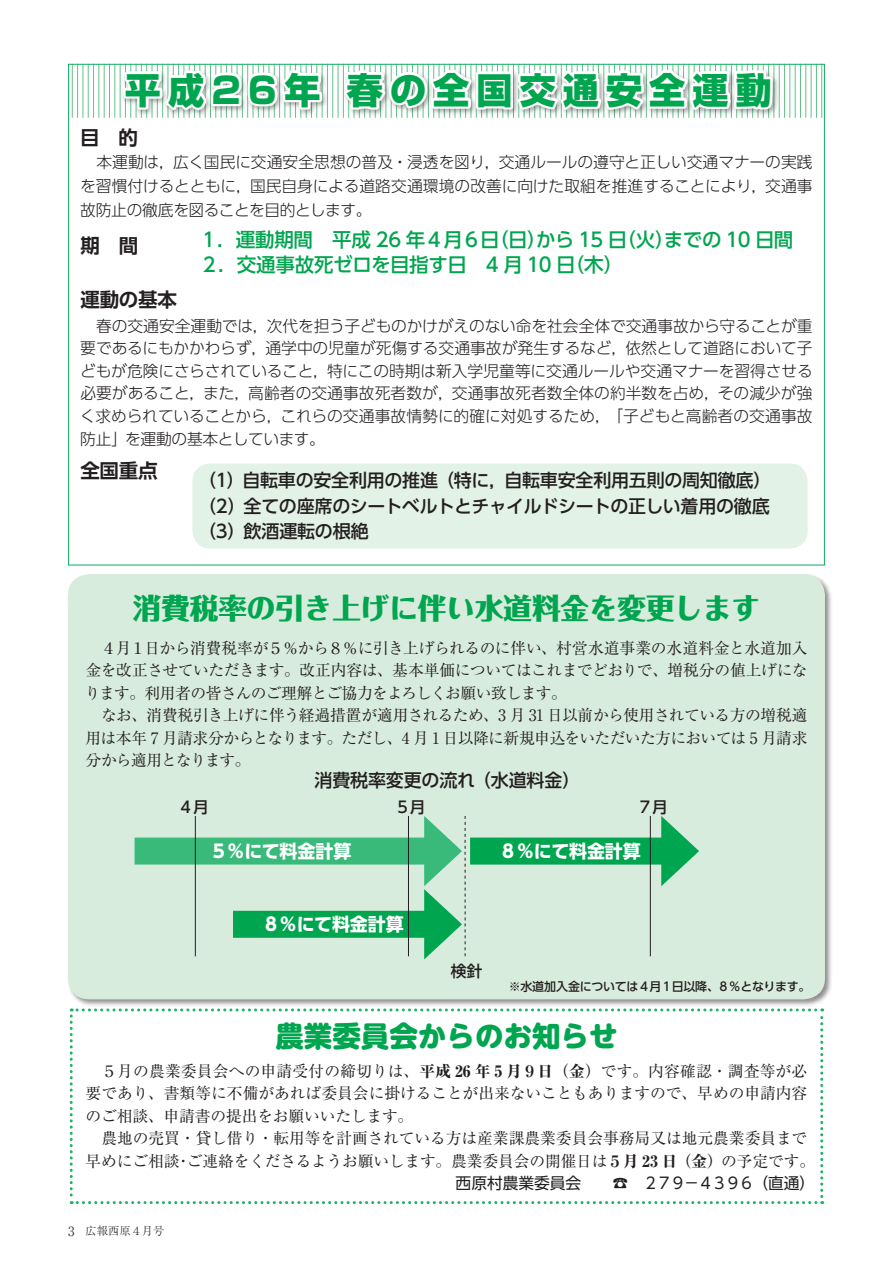
<style>
.page{position:relative;width:893px;height:1263px;background:#fff}
.page>*{position:absolute;margin:0;border:0;box-sizing:border-box;transform-origin:0 0}
.t1{font:800 36px "Shin Go Pr 5";letter-spacing:.2em;color:#00a54f}
.t2{font:800 28.5px "Folk Pro";color:#00a54f}
.t3{font:800 28.5px "UD Shin M Go Pro";color:#00a54f}
.t4{font:500 19.5px/25.5px "UD Shin Go Pro";letter-spacing:-.02em;color:#00a54f}
.t5{font:700 19.5px "UD Shin Go Pro De";letter-spacing:-.01em;color:#231f20}
.t6{font:500 18px/25.5px "UD Shin Go Pro";letter-spacing:-.015em;color:#231f20;text-align:justify}
.t7{font:700 18px "UD Shin Go Pro";letter-spacing:-.005em;color:#fff}
.t8{font:300 15.75px/22.5px "UD Shin Go Pro";letter-spacing:-.01em;color:#231f20;text-align:justify}
.t9{font:15.75px/22.5px "Ryumin Pr 6";letter-spacing:-.03em;color:#231f20}
.t10{font:15.75px "Ryumin Pr 6";letter-spacing:-.01em;color:#231f20}
.t11{font:15.75px "Ryumin Pr 6";letter-spacing:.01em;color:#231f20}
.t12{font:15.75px "UD Shin Go Pro";letter-spacing:-.005em;color:#231f20}
.t13{font:500 15.75px "UD Shin Go Pro";letter-spacing:-.04em;color:#231f20}
.t14{font:500 12px "UD Shin Go Pro";letter-spacing:-.025em;color:#231f20}
.t15{font:300 11.25px "Ryumin Pr 6";color:#231f20}
.s1{font-weight:800}
.s2{font-size:12.75px}
</style>
<div class="page">
<hr style="left:72px;top:64px;width:1px;height:54px;background:#65c18b">
<hr style="left:77px;top:64px;width:1px;height:54px;background:#65c18b">
<hr style="left:83px;top:64px;width:1px;height:54px;background:#65c18b">
<hr style="left:88px;top:64px;width:1px;height:54px;background:#65c18b">
<hr style="left:93px;top:64px;width:1px;height:54px;background:#65c18b">
<hr style="left:98px;top:64px;width:1px;height:54px;background:#65c18b">
<hr style="left:104px;top:64px;width:1px;height:54px;background:#65c18b">
<hr style="left:109px;top:64px;width:1px;height:54px;background:#65c18b">
<hr style="left:114px;top:64px;width:1px;height:54px;background:#65c18b">
<hr style="left:120px;top:64px;width:1px;height:54px;background:#65c18b">
<hr style="left:125px;top:64px;width:1px;height:54px;background:#65c18b">
<hr style="left:130px;top:64px;width:1px;height:54px;background:#65c18b">
<hr style="left:136px;top:64px;width:1px;height:54px;background:#65c18b">
<hr style="left:141px;top:64px;width:1px;height:54px;background:#65c18b">
<hr style="left:146px;top:64px;width:1px;height:54px;background:#65c18b">
<hr style="left:152px;top:64px;width:1px;height:54px;background:#65c18b">
<hr style="left:157px;top:64px;width:1px;height:54px;background:#65c18b">
<hr style="left:162px;top:64px;width:1px;height:54px;background:#65c18b">
<hr style="left:168px;top:64px;width:1px;height:54px;background:#65c18b">
<hr style="left:173px;top:64px;width:1px;height:54px;background:#65c18b">
<hr style="left:178px;top:64px;width:1px;height:54px;background:#65c18b">
<hr style="left:184px;top:64px;width:1px;height:54px;background:#65c18b">
<hr style="left:189px;top:64px;width:1px;height:54px;background:#65c18b">
<hr style="left:194px;top:64px;width:1px;height:54px;background:#65c18b">
<hr style="left:199px;top:64px;width:1px;height:54px;background:#65c18b">
<hr style="left:205px;top:64px;width:1px;height:54px;background:#65c18b">
<hr style="left:210px;top:64px;width:1px;height:54px;background:#65c18b">
<hr style="left:215px;top:64px;width:1px;height:54px;background:#65c18b">
<hr style="left:221px;top:64px;width:1px;height:54px;background:#65c18b">
<hr style="left:226px;top:64px;width:1px;height:54px;background:#65c18b">
<hr style="left:231px;top:64px;width:1px;height:54px;background:#65c18b">
<hr style="left:237px;top:64px;width:1px;height:54px;background:#65c18b">
<hr style="left:242px;top:64px;width:1px;height:54px;background:#65c18b">
<hr style="left:247px;top:64px;width:1px;height:54px;background:#65c18b">
<hr style="left:253px;top:64px;width:1px;height:54px;background:#65c18b">
<hr style="left:258px;top:64px;width:1px;height:54px;background:#65c18b">
<hr style="left:263px;top:64px;width:1px;height:54px;background:#65c18b">
<hr style="left:269px;top:64px;width:1px;height:54px;background:#65c18b">
<hr style="left:274px;top:64px;width:1px;height:54px;background:#65c18b">
<hr style="left:279px;top:64px;width:1px;height:54px;background:#65c18b">
<hr style="left:285px;top:64px;width:1px;height:54px;background:#65c18b">
<hr style="left:290px;top:64px;width:1px;height:54px;background:#65c18b">
<hr style="left:295px;top:64px;width:1px;height:54px;background:#65c18b">
<hr style="left:300px;top:64px;width:1px;height:54px;background:#65c18b">
<hr style="left:306px;top:64px;width:1px;height:54px;background:#65c18b">
<hr style="left:311px;top:64px;width:1px;height:54px;background:#65c18b">
<hr style="left:316px;top:64px;width:1px;height:54px;background:#65c18b">
<hr style="left:322px;top:64px;width:1px;height:54px;background:#65c18b">
<hr style="left:327px;top:64px;width:1px;height:54px;background:#65c18b">
<hr style="left:332px;top:64px;width:1px;height:54px;background:#65c18b">
<hr style="left:338px;top:64px;width:1px;height:54px;background:#65c18b">
<hr style="left:779px;top:64px;width:1px;height:54px;background:#65c18b">
<hr style="left:784px;top:64px;width:1px;height:54px;background:#65c18b">
<hr style="left:789px;top:64px;width:1px;height:54px;background:#65c18b">
<hr style="left:795px;top:64px;width:1px;height:54px;background:#65c18b">
<hr style="left:800px;top:64px;width:1px;height:54px;background:#65c18b">
<hr style="left:805px;top:64px;width:1px;height:54px;background:#65c18b">
<hr style="left:811px;top:64px;width:1px;height:54px;background:#65c18b">
<hr style="left:816px;top:64px;width:1px;height:54px;background:#65c18b">
<hr style="left:821px;top:64px;width:1px;height:54px;background:#65c18b">
<div style="left:192px;top:463px;width:616px;height:86px;background:#e3f2e7;border-radius:18px"></div>
<div style="left:66px;top:572px;width:767px;height:435px;background:#231f20;opacity:.5"></div>
<div style="left:68px;top:574px;width:757px;height:425px;background:#d8ecdd;border-radius:21px"></div>
<svg style="left:70px;top:1008px;width:753px;height:196px"></svg>
<div style="left:121px;top:68px;width:658px;height:49px;background:#231f20;opacity:.4"></div>
<svg style="left:98px;top:63px;width:227px;height:53px"></svg>
<svg style="left:339px;top:65px;width:436px;height:53px"></svg>
<div style="left:135px;top:837px;width:303px;height:27px;background:#39b97a"></div>
<div style="left:233px;top:911px;width:205px;height:27px;background:#00a54f"></div>
<div style="left:470px;top:837px;width:205px;height:27px;background:#00a54f"></div>
<svg style="left:661px;top:816px;width:38px;height:70px"></svg>
<hr style="left:195px;top:816px;width:1px;height:140px;background:#231f20">
<svg style="left:424px;top:816px;width:42px;height:143px"></svg>
<hr style="left:408px;top:816px;width:1px;height:140px;background:#231f20">
<hr style="left:650px;top:816px;width:1px;height:140px;background:#231f20">
<p class="t1" style="left:125px;top:61px;width:648px">平成26年 春の全国交通安全運動</p>
<p class="t5" style="left:80px;top:121px;width:60px">目　的</p>
<p class="t8" style="left:80px;top:150px;width:734px;line-height:24px">　本運動は，広く国民に交通安全思想の普及・浸透を図り，交通ルールの遵守と正しい交通マナーの実践を習慣付けるとともに，国民自身による道路交通環境の改善に向けた取組を推進することにより，交通事故防止の徹底を図ることを目的とします。</p>
<p class="t5" style="left:80px;top:229px;width:60px">期　間</p>
<p class="t5" style="left:80px;top:283px;width:98px">運動の基本</p>
<p class="t8" style="left:80px;top:314px;width:734px">　春の交通安全運動では，次代を担う子どものかけがえのない命を社会全体で交通事故から守ることが重要であるにもかかわらず，通学中の児童が死傷する交通事故が発生するなど，依然として道路において子どもが危険にさらされていること，特にこの時期は新入学児童等に交通ルールや交通マナーを習得させる必要があること，また，高齢者の交通事故死者数が，交通事故死者数全体の約半数を占め，その減少が強く求められていることから，これらの交通事故情勢に的確に対処するため，「子どもと高齢者の交通事故防止」を運動の基本としています。</p>
<p class="t5" style="left:80px;top:454px;width:79px">全国重点</p>
<p class="t4" style="left:199px;top:226px;width:596px">１．運動期間　平成 26 年４月６日（日）から 15 日（火）までの 10 日間<br>２．交通事故死ゼロを目指す日　4 月 10 日（木）</p>
<p class="t6" style="left:198px;top:467px;width:575px">（1）自転車の安全利用の推進（特に，自転車安全利用五則の周知徹底）（2）全ての座席のシートベルトとチャイルドシートの正しい着用の徹底（3）飲酒運転の根絶</p>
<p class="t2" style="left:133px;top:583px;width:629px">消費税率の引き上げに伴い水道料金を変更します</p>
<p class="t9" style="left:85px;top:636px;width:724px">　４月１日から消費税率が５％から８％に引き上げられるのに伴い、村営水道事業の水道料金と水道加入金を改正させていただきます。改正内容は、基本単価についてはこれまでどおりで、増税分の値上げになります。利用者の皆さんのご理解とご協力をよろしくお願い致します。<br>　なお、消費税引き上げに伴う経過措置が適用されるため、3 月 31 日以前から使用されている方の増税適用は本年 7 月請求分からとなります。ただし、4 月 1 日以降に新規申込をいただいた方においては 5 月請求分から適用となります。</p>
<p class="t6" style="left:315px;top:767px;width:267px">消費税率変更の流れ（水道料金）</p>
<p class="t13" style="left:178px;top:794px;width:32px">４月</p>
<p class="t13" style="left:395px;top:794px;width:32px">５月</p>
<p class="t13" style="left:637px;top:794px;width:32px">７月</p>
<p class="t7" style="left:210px;top:836px;width:143px">５％にて料金計算</p>
<p class="t7" style="left:262px;top:909px;width:143px">８％にて料金計算</p>
<p class="t7" style="left:499px;top:836px;width:143px">８％にて料金計算</p>
<p class="t13" style="left:451px;top:958px;width:33px">検針</p>
<p class="t14" style="left:509px;top:976px;width:303px">※水道加入金については４月１日以降、８％となります。</p>
<p class="t3" style="left:275px;top:1013px;width:344px">農業委員会からのお知らせ</p>
<p class="t11" style="left:86px;top:1058px;width:723px">　５月の農業委員会への申請受付の締切りは、<span class="s1">平成 26 年 5 月９日（金）</span>です。内容確認・調査等が必</p>
<p class="t10" style="left:86px;top:1081px;width:723px">要であり、書類等に不備があれば委員会に掛けることが出来ないこともありますので、早めの申請内容</p>
<p class="t10" style="left:86px;top:1103px;width:329px">のご相談、申請書の提出をお願いいたします。</p>
<p class="t10" style="left:86px;top:1126px;width:723px">　農地の売買・貸し借り・転用等を計画されている方は産業課農業委員会事務局又は地元農業委員まで</p>
<p class="t10" style="left:86px;top:1148px;width:731px">早めにご相談・ご連絡をくださるようお願いします。農業委員会の開催日は<span class="s1">５月 23 日（金）</span>の予定です。</p>
<p class="t12" style="left:456px;top:1170px;width:361px">西原村農業委員会　　☎　２７９－４３９６（直通）</p>
<p class="t15" style="left:68px;top:1222px;width:98px"><span class="s2">3</span>　広報西原４月号</p>
</div>
